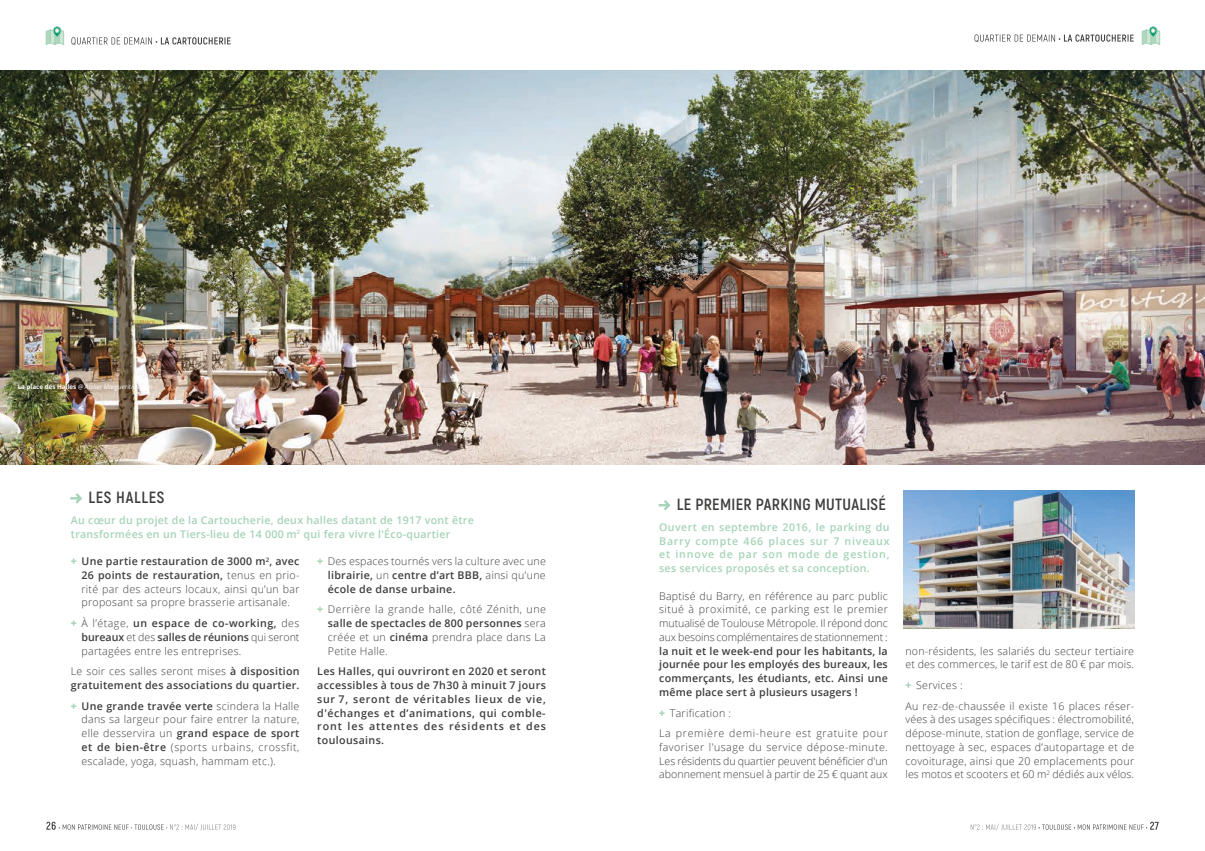
<style>
.page{position:relative;width:1205px;height:851px;background:#fff}
.page>*{position:absolute;margin:0;border:0;box-sizing:border-box;transform-origin:0 0}
.t1{font:700 16.25px "Akrobat";letter-spacing:.02em;color:#3d3d3c}
.t2{font:700 16.25px "Akrobat";letter-spacing:.04em;color:#3d3d3c}
.t3{font:300 10.62px/13.8px "Open Sans";letter-spacing:.025em;color:#3d3d3c;text-align:justify}
.t4{font:600 10.62px/13.8px "Open Sans";letter-spacing:.025em;color:#3d3d3c;text-align:justify}
.t5{font:600 10.62px/13.8px "Open Sans";letter-spacing:.025em;color:#a5d3b7}
.t6{font:300 10.62px/20.6px "Open Sans";letter-spacing:.06em;color:#3d3d3c}
.t7{font:italic 6.25px "Open Sans";color:#fff}
.s1{font-weight:700;font-style:normal}
.s2{font-family:"Casper";font-weight:400;color:#a5d3b7}
.s3{font-weight:800;color:#a5d3b7}
.s4{font-weight:600}
.s5{font-weight:300}
</style>
<div class="page">
<svg style="left:46px;top:821px;width:189px;height:9px"></svg>
<svg style="left:970px;top:821px;width:188px;height:9px"></svg>
<img style="left:0;top:71px;width:1205px;height:393px">
<svg style="left:71px;top:37px;width:160px;height:8px"></svg>
<svg style="left:46px;top:26px;width:18px;height:19px"></svg>
<svg style="left:974px;top:34px;width:159px;height:8px"></svg>
<svg style="left:1142px;top:26px;width:18px;height:19px"></svg>
<svg style="left:70px;top:493px;width:12px;height:10px"></svg>
<svg style="left:659px;top:500px;width:11px;height:10px"></svg>
<img style="left:904px;top:490px;width:230px;height:138px">
<p class="t7" style="left:18px;top:382px;width:137px"><span class="s1">La place des Halles</span> @ Atelier Marguerit/asylum</p>
<h1 class="t2" style="left:71px;top:487px;width:95px"><span class="s2">→</span> LES HALLES</h1>
<p class="t5" style="left:71px;top:513px;width:404px">Au cœur du projet de la Cartoucherie, deux halles datant de 1917 vont être transformées en un Tiers-lieu de 14 000 m<sup>2</sup> qui fera vivre l'Éco-quartier</p>
<p class="t3" style="left:81px;top:554px;width:219px;text-indent:-11px"><span class="s3">+</span> <span class="s4">Une partie restauration de 3000 m</span><sup>2</sup><span class="s4">, avec 26 points de restauration,</span> tenus en prio&shy;rité par des acteurs locaux, ainsi qu’un bar proposant sa propre brasserie artisanale.</p>
<p class="t3" style="left:82px;top:616px;width:219px;text-indent:-11px"><span class="s3">+</span> À l’étage, <span class="s4">un espace de co-working,</span> des <span class="s4">bureaux</span> et des <span class="s4">salles de réunions</span> qui seront partagées entre les entreprises.</p>
<p class="t4" style="left:71px;top:664px;width:230px"><span class="s5">Le soir ces salles seront mises</span> à disposition gratuitement des associations du quartier.</p>
<p class="t3" style="left:82px;top:698px;width:219px;text-indent:-11px"><span class="s3">+</span> <span class="s4">Une grande travée verte</span> scindera la Halle dans sa largeur pour faire entrer la nature, elle desservira un <span class="s4">grand espace de sport et de bien-être</span> (sports urbains, crossfit, escalade, yoga, squash, hammam etc.).</p>
<p class="t3" style="left:328px;top:554px;width:219px;text-indent:-11px"><span class="s3">+</span> Des espaces tournés vers la culture avec une <span class="s4">librairie,</span> un <span class="s4">centre d’art BBB,</span> ainsi qu'une <span class="s4">école de danse urbaine.</span></p>
<p class="t3" style="left:328px;top:602px;width:219px;text-indent:-11px"><span class="s3">+</span> Derrière la grande halle, côté Zénith, une <span class="s4">salle de spectacles de 800 personnes</span> sera créée et un <span class="s4">cinéma</span> prendra place dans La Petite Halle.</p>
<p class="t4" style="left:317px;top:664px;width:230px">Les Halles, qui ouvriront en 2020 et seront accessibles à tous de 7h30 à minuit 7 jours sur 7, seront de véritables lieux de vie, d'échanges et d’animations, qui comble&shy;ront les attentes des résidents et des toulousains.</p>
<h1 class="t1" style="left:659px;top:494px;width:228px"><span class="s2">→</span> LE PREMIER PARKING MUTUALISÉ</h1>
<p class="t5" style="left:659px;top:519px;width:232px;text-align:justify">Ouvert en septembre 2016, le parking du Barry compte 466 places sur 7 niveaux et innove de par son mode de gestion, ses services proposés et sa conception.</p>
<p class="t3" style="left:659px;top:588px;width:230px">Baptisé du Barry, en référence au parc public situé à proximité, ce parking est le premier mutualisé de Toulouse Métropole. Il répond donc aux besoins complémentaires de stationnement :</p>
<p class="t4" style="left:659px;top:643px;width:230px">la nuit et le week-end pour les habitants, la journée pour les employés des bureaux, les commerçants, les étudiants, etc. Ainsi une même place sert à plusieurs usagers !</p>
<p class="t6" style="left:659px;top:702px;width:230px"><span class="s3">+</span> Tarification :<br>La première demi-heure est gratuite pour</p>
<p class="t3" style="left:659px;top:739px;width:230px">favoriser l'usage du service dépose-minute.<br>Les résidents du quartier peuvent bénéficier d'un abonnement mensuel à partir de 25 € quant aux</p>
<p class="t3" style="left:905px;top:643px;width:230px">non-résidents, les salariés du secteur tertiaire et des commerces, le tarif est de 80 € par mois.</p>
<p class="t3" style="left:905px;top:674px;width:230px;line-height:20.6px"><span class="s3">+</span> Services :<br>Au rez-de-chaussée il existe 16 places réser-</p>
<p class="t3" style="left:905px;top:712px;width:230px">vées à des usages spécifiques : électromobilité, dépose-minute, station de gonflage, service de nettoyage à sec, espaces d’autopartage et de covoiturage, ainsi que 20 emplacements pour les motos et scooters et 60 m<sup>2</sup> dédiés aux vélos.</p>
</div>
